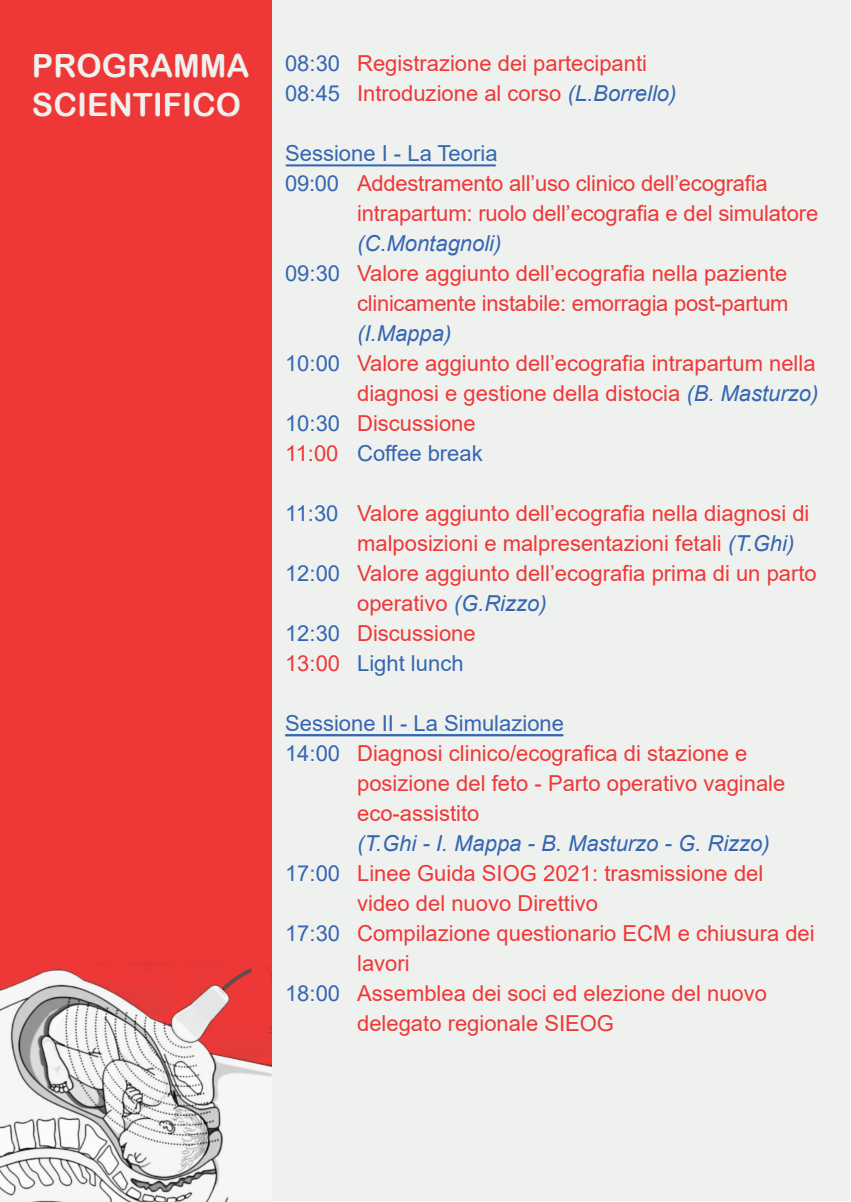
<style>
.page{position:relative;width:851px;height:1202px;background:#fff}
.page>*{position:absolute;margin:0;border:0;box-sizing:border-box;transform-origin:0 0}
.t1{font:32px/38.4px "Arial Rounded MT Bold";color:#eff1ef}
.t2{font:22px/30px "Arial";color:#ee3837}
.t3{font:22px "Arial";color:#3666b1}
.t4{font:italic 22px "Arial";color:#3666b1}
.s1{color:#3666b1}
.s2{font-style:italic;color:#3666b1}
.s3{color:#ee3938}
</style>
<div class="page">
<div style="left:0;top:0;width:849px;height:1200px;background:#eff1ef"></div>
<div style="left:0;top:0;width:272px;height:1202px;background:#ee3837"></div>
<img style="left:0;top:963px;width:272px;height:239px">
<hr style="left:286px;top:164px;width:209px;height:2px;background:#3865b0">
<hr style="left:285px;top:734px;width:278px;height:2px;background:#3865b0">
<h1 class="t1" style="left:32px;top:47px;width:219px">PROGRAMMA<br>SCIENTIFICO</h1>
<p class="t2" style="left:285px;top:50px;width:393px"><span class="s1">08:30</span> Registrazione dei partecipanti<br><span class="s1">08:45</span> Introduzione al corso <span class="s2">(L.Borrello)</span></p>
<p class="t3" style="left:285px;top:145px;width:214px">Sessione I - La Teoria</p>
<p class="t2" style="left:285px;top:170px;width:484px"><span class="s1">09:00</span> Addestramento all’uso clinico dell’ecografia</p>
<p class="t2" style="left:357px;top:200px;width:462px">intrapartum: ruolo dell’ecografia e del simulatore</p>
<p class="t4" style="left:357px;top:235px;width:146px">(C.Montagnoli)</p>
<p class="t2" style="left:285px;top:260px;width:504px"><span class="s1">09:30</span> Valore aggiunto dell’ecografia nella paziente</p>
<p class="t2" style="left:357px;top:290px;width:433px">clinicamente instabile: emorragia post-partum</p>
<p class="t4" style="left:357px;top:325px;width:96px">(I.Mappa)</p>
<p class="t2" style="left:285px;top:350px;width:532px"><span class="s1">10:00</span> Valore aggiunto dell’ecografia intrapartum nella</p>
<p class="t2" style="left:357px;top:380px;width:463px">diagnosi e gestione della distocia <span class="s2">(B. Masturzo)</span></p>
<p class="t2" style="left:285px;top:410px;width:192px"><span class="s1">10:30</span> Discussione</p>
<p class="t3" style="left:285px;top:445px;width:199px"><span class="s3">11:00</span> Coffee break</p>
<p class="t2" style="left:285px;top:500px;width:526px"><span class="s1">11:30</span> Valore aggiunto dell’ecografia nella diagnosi di</p>
<p class="t2" style="left:357px;top:530px;width:438px">malposizioni e malpresentazioni fetali <span class="s2">(T.Ghi)</span></p>
<p class="t2" style="left:285px;top:560px;width:533px"><span class="s1">12:00</span> Valore aggiunto dell’ecografia prima di un parto</p>
<p class="t2" style="left:357px;top:590px;width:191px">operativo <span class="s2">(G.Rizzo)</span></p>
<p class="t2" style="left:285px;top:620px;width:192px"><span class="s1">12:30</span> Discussione</p>
<p class="t3" style="left:285px;top:655px;width:180px"><span class="s3">13:00</span> Light lunch</p>
<p class="t3" style="left:285px;top:715px;width:280px">Sessione II - La Simulazione</p>
<p class="t2" style="left:285px;top:740px;width:464px"><span class="s1">14:00</span> Diagnosi clinico/ecografica di stazione e</p>
<p class="t2" style="left:357px;top:770px;width:430px">posizione del feto - Parto operativo vaginale</p>
<p class="t2" style="left:357px;top:800px;width:124px">eco-assistito</p>
<p class="t4" style="left:357px;top:835px;width:414px">(T.Ghi - I. Mappa - B. Masturzo - G. Rizzo)</p>
<p class="t2" style="left:285px;top:860px;width:479px"><span class="s1">17:00</span> Linee Guida SIOG 2021: trasmissione del</p>
<p class="t2" style="left:357px;top:890px;width:242px">video del nuovo Direttivo</p>
<p class="t2" style="left:285px;top:920px;width:531px"><span class="s1">17:30</span> Compilazione questionario ECM e chiusura dei</p>
<p class="t2" style="left:357px;top:950px;width:54px">lavori</p>
<p class="t2" style="left:285px;top:980px;width:483px"><span class="s1">18:00</span> Assemblea dei soci ed elezione del nuovo</p>
<p class="t2" style="left:357px;top:1010px;width:258px">delegato regionale SIEOG</p>
</div>
